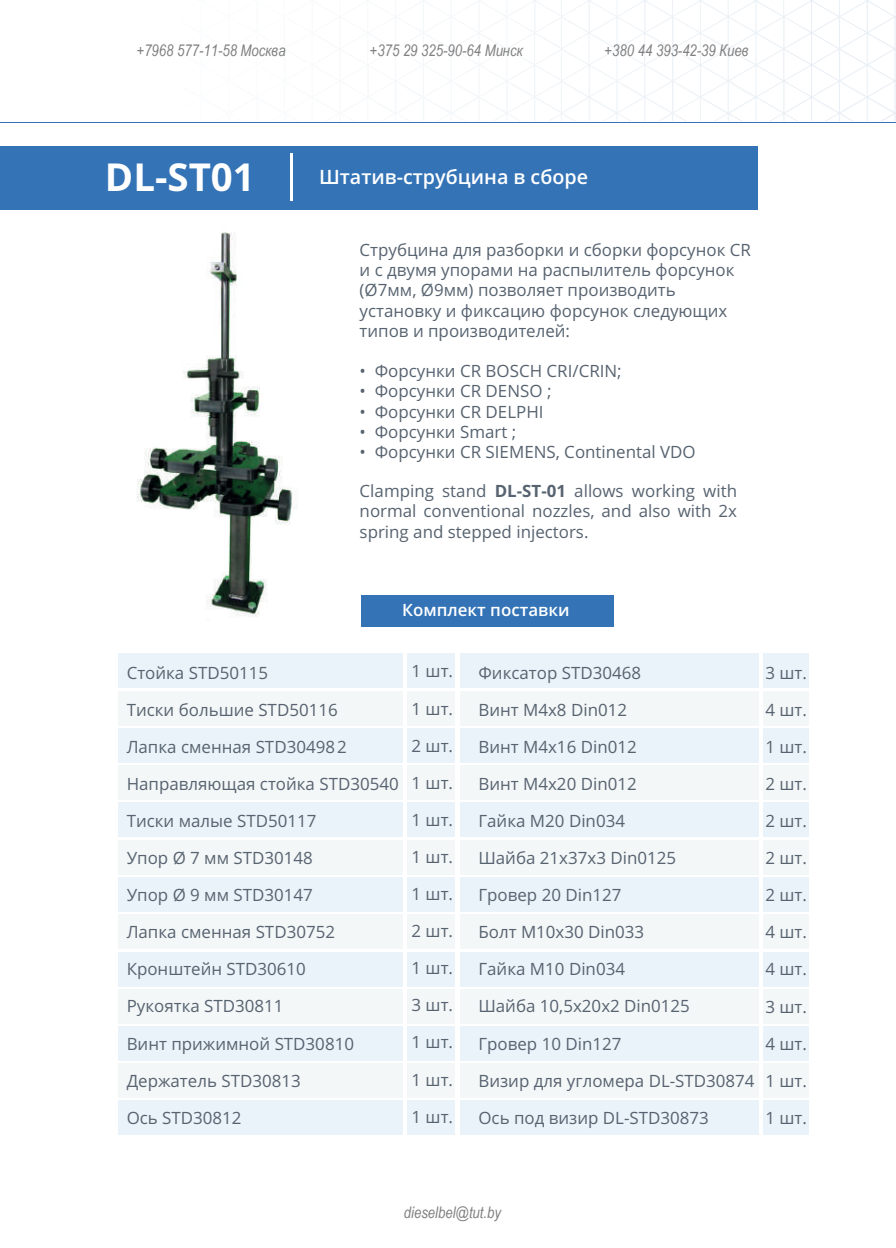
<style>
.page{position:relative;width:896px;height:1248px;background:#fff}
.page>*{position:absolute;margin:0;border:0;box-sizing:border-box;transform-origin:0 0}
.t1{font:700 38.4px "Open Sans";color:#fff}
.t2{font:600 19.8px "Open Sans";color:#fff}
.t3{font:17px/37px "Open Sans";color:#576370}
.t4{font:600 17px "Open Sans";color:#fff}
.t5{font:italic 16px "Arial Narrow";color:#808080}
.s1{font-weight:700}
</style>
<div class="page">
<div style="left:0;top:146px;width:757px;height:64px;background:#3373b6"></div>
<hr style="left:290px;top:153px;width:2px;height:48px;background:#fff">
<div style="left:361px;top:594px;width:252px;height:32px;background:#3373b6"></div>
<div style="left:118px;top:653px;width:336px;height:35px;background:#eaf3f9"></div>
<div style="left:118px;top:691px;width:336px;height:34px;background:#f4f7f8"></div>
<div style="left:118px;top:728px;width:336px;height:34px;background:#eaf3f9"></div>
<div style="left:118px;top:765px;width:336px;height:34px;background:#f4f7f8"></div>
<div style="left:118px;top:802px;width:336px;height:35px;background:#eaf3f9"></div>
<div style="left:118px;top:840px;width:336px;height:34px;background:#f4f7f8"></div>
<div style="left:118px;top:877px;width:336px;height:34px;background:#eaf3f9"></div>
<div style="left:118px;top:951px;width:336px;height:35px;background:#eaf3f9"></div>
<div style="left:118px;top:989px;width:336px;height:34px;background:#f4f7f8"></div>
<div style="left:118px;top:914px;width:336px;height:34px;background:#f4f7f8"></div>
<div style="left:118px;top:1026px;width:336px;height:34px;background:#eaf3f9"></div>
<div style="left:118px;top:1100px;width:336px;height:34px;background:#eaf3f9"></div>
<div style="left:118px;top:1063px;width:336px;height:34px;background:#f4f7f8"></div>
<hr style="left:403px;top:652px;width:4px;height:491px;background:#fff">
<div style="left:460px;top:653px;width:349px;height:35px;background:#eaf3f9"></div>
<div style="left:460px;top:691px;width:349px;height:34px;background:#f4f7f8"></div>
<div style="left:460px;top:728px;width:349px;height:34px;background:#eaf3f9"></div>
<div style="left:460px;top:765px;width:349px;height:34px;background:#f4f7f8"></div>
<div style="left:460px;top:802px;width:349px;height:35px;background:#eaf3f9"></div>
<div style="left:460px;top:840px;width:349px;height:34px;background:#f4f7f8"></div>
<div style="left:460px;top:877px;width:349px;height:34px;background:#eaf3f9"></div>
<div style="left:460px;top:951px;width:349px;height:35px;background:#eaf3f9"></div>
<div style="left:460px;top:989px;width:349px;height:34px;background:#f4f7f8"></div>
<div style="left:460px;top:914px;width:349px;height:34px;background:#f4f7f8"></div>
<div style="left:460px;top:1026px;width:349px;height:34px;background:#eaf3f9"></div>
<div style="left:460px;top:1100px;width:349px;height:34px;background:#eaf3f9"></div>
<div style="left:460px;top:1063px;width:349px;height:34px;background:#f4f7f8"></div>
<hr style="left:759px;top:652px;width:3px;height:491px;background:#fff">
<img style="left:137px;top:232px;width:160px;height:385px">
<svg style="left:415px;top:0;width:481px;height:121px"></svg>
<hr style="left:0;top:122px;width:896px;height:1px;background:#3373b6">
<p class="t5" style="left:137px;top:39px;width:151px">+7968 577-11-58 Москва</p>
<p class="t5" style="left:370px;top:39px;width:155px">+375 29 325-90-64 Минск</p>
<p class="t5" style="left:604px;top:39px;width:146px">+380 44 393-42-39 Киев</p>
<h1 class="t1" style="left:105px;top:150px;width:151px">DL-ST01</h1>
<p class="t2" style="left:319px;top:163px;width:270px">Штатив-струбцина в сборе</p>
<p class="t3" style="left:360px;top:239px;width:393px;line-height:20.2px">Струбцина для разборки и сборки форсунок CR и с двумя упорами на распылитель форсунок (Ø7мм, Ø9мм) позволяет производить установку и фиксацию форсунок следующих типов и производителей:</p>
<p class="t3" style="left:360px;top:352px;width:264px">• Форсунки CR BOSCH CRI/CRIN;</p>
<p class="t3" style="left:360px;top:372px;width:193px">• Форсунки CR DENSO ;</p>
<p class="t3" style="left:360px;top:392px;width:185px">• Форсунки CR DELPHI</p>
<p class="t3" style="left:360px;top:413px;width:158px">• Форсунки Smart ;</p>
<p class="t3" style="left:360px;top:433px;width:337px">• Форсунки CR SIEMENS, Continental VDO</p>
<p class="t3" style="left:360px;top:480px;width:379px;line-height:20.2px;text-align:justify">Clamping stand <span class="s1">DL-ST-01</span> allows working with normal conventional nozzles, and also with 2x spring and stepped injectors.</p>
<p class="t4" style="left:402px;top:598px;width:169px">Комплект поставки</p>
<p class="t3" style="left:127px;top:653px;width:274px">Стойка STD50115<br>Тиски большие STD50116<br>Лапка сменная STD30498 2<br>Направляющая стойка STD30540<br>Тиски малые STD50117<br>Упор Ø 7 мм STD30148<br>Упор Ø 9 мм STD30147<br>Лапка сменная STD30752<br>Кронштейн STD30610<br>Рукоятка STD30811<br>Винт прижимной STD30810<br>Держатель STD30813<br>Ось STD30812</p>
<p class="t3" style="left:411px;top:652px;width:43px;text-align:justify">1 шт.<br>1 шт.<br>2 шт.<br>1 шт.<br>1 шт.<br>1 шт.<br>1 шт.<br>2 шт.<br>1 шт.<br>3 шт.<br>1 шт.<br>1 шт.<br>1 шт.</p>
<p class="t3" style="left:478px;top:653px;width:278px">Фиксатор STD30468<br>Винт М4х8 Din012<br>Винт М4х16 Din012<br>Винт М4х20 Din012<br>Гайка М20 Din034<br>Шайба 21х37х3 Din0125<br>Гровер 20 Din127<br>Болт М10х30 Din033<br>Гайка М10 Din034<br>Шайба 10,5х20х2 Din0125<br>Гровер 10 Din127<br>Визир для угломера DL-STD30874<br>Ось под визир DL-STD30873</p>
<p class="t3" style="left:765px;top:653px;width:43px;text-align:justify">3 шт.<br>4 шт.<br>1 шт.<br>2 шт.<br>2 шт.<br>2 шт.<br>2 шт.<br>4 шт.<br>4 шт.<br>3 шт.<br>4 шт.<br>1 шт.<br>1 шт.</p>
<p class="t5" style="left:404px;top:1200px;width:99px">dieselbel@tut.by</p>
</div>
